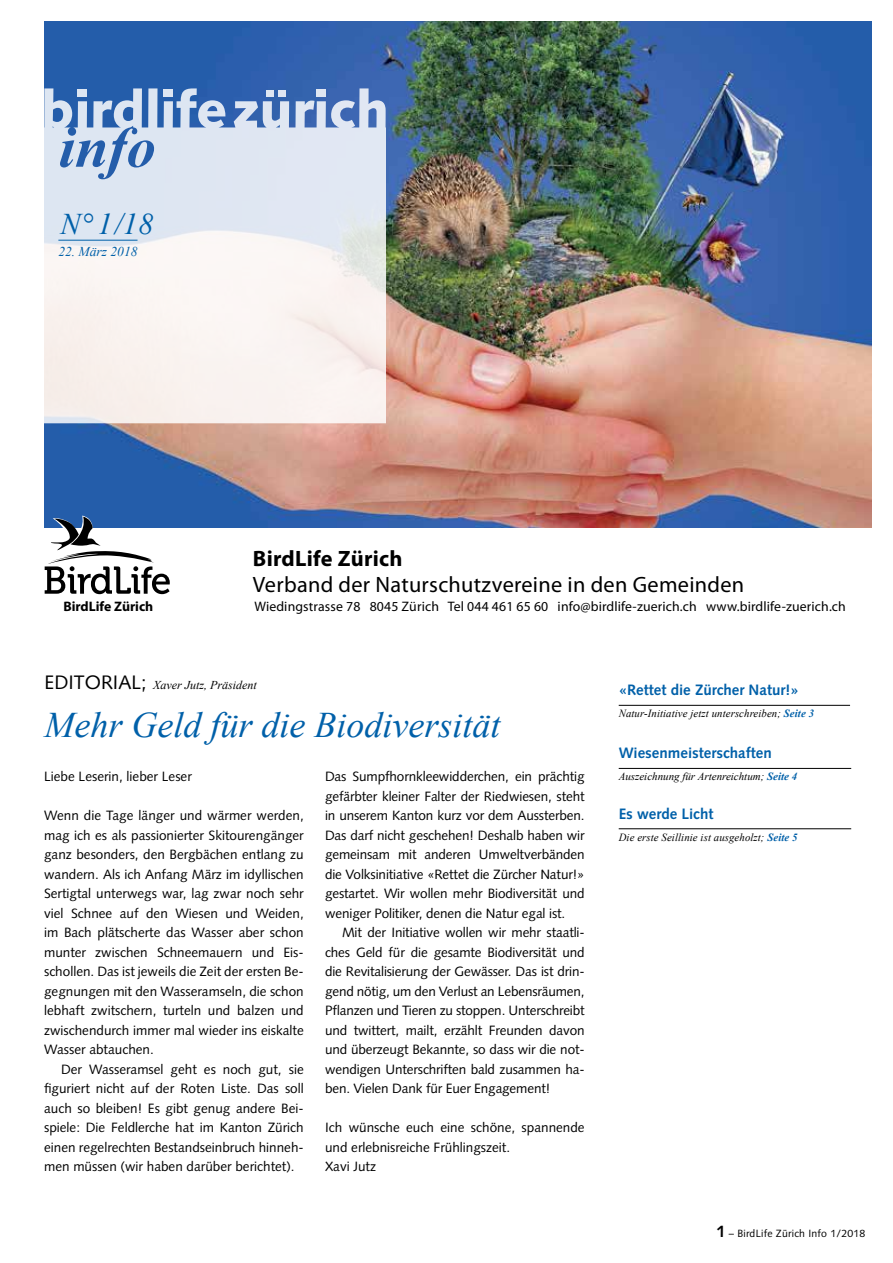
<style>
.page{position:relative;width:893px;height:1263px;background:#fff}
.page>*{position:absolute;margin:0;border:0;box-sizing:border-box;transform-origin:0 0}
.t1{font:italic 36px "Times New Roman";color:#0060a9}
.t2{font:italic 30px "Times New Roman";color:#0060a9}
.t3{font:700 27.3px "Myriad Pro";letter-spacing:.02em;color:#000}
.t4{font:22.35px "Myriad Pro";letter-spacing:.015em;color:#000}
.t5{font:700 22.35px "Myriad Pro";letter-spacing:.015em;color:#000}
.t6{font:19.05px "Myriad Pro";letter-spacing:.02em;color:#000}
.t7{font:700 15.15px "Syntax";color:#0060a9}
.t8{font:13.8px "Myriad Pro";letter-spacing:.01em;color:#000}
.t9{font:700 13.8px "Myriad Pro";color:#000}
.t10{font:13.5px/19.5px "Syntax";color:#000;text-align:justify}
.t11{font:italic 13.5px "Times New Roman";color:#0060a9}
.t12{font:italic 12px "Times New Roman";color:#000}
.t13{font:italic 10.95px "Times New Roman";letter-spacing:.01em;color:#000}
.t14{font:10.5px "Syntax";letter-spacing:.02em;color:#000}
.s1{font-family:"Syntax";font-style:normal;font-size:19.5px}
.s2{font-weight:700;color:#0060a9}
.s3{font-weight:700;font-size:16.5px}
</style>
<div class="page">
<img style="left:45px;top:21px;width:827px;height:506px">
<svg style="left:45px;top:89px;width:341px;height:334px"></svg>
<div style="left:266px;top:90px;width:8px;height:7px;background:#dfe6f2"></div>
<div style="left:317px;top:90px;width:9px;height:7px;background:#e0e6f2"></div>
<div style="left:78px;top:90px;width:9px;height:7px;background:#dde6f2"></div>
<div style="left:278px;top:90px;width:8px;height:7px;background:#dfe6f2"></div>
<div style="left:164px;top:90px;width:9px;height:7px;background:#dde6f2"></div>
<hr style="left:58px;top:240px;width:80px;height:1px;background:#0060a9">
<hr style="left:619px;top:705px;width:231px;height:1px;background:#000">
<hr style="left:619px;top:768px;width:232px;height:1px;background:#000">
<hr style="left:619px;top:828px;width:232px;height:1px;background:#000">
<svg style="left:45px;top:516px;width:125px;height:78px"></svg>
<h2 class="t2" style="left:61px;top:203px;width:94px">N° 1/18</h2>
<p class="t11" style="left:58px;top:243px;width:81px">22. März 2018</p>
<p class="t9" style="left:63px;top:598px;width:91px">BirdLife Zürich</p>
<h3 class="t5" style="left:253px;top:544px;width:151px">BirdLife Zürich</h3>
<h3 class="t4" style="left:253px;top:570px;width:493px">Verband der Naturschutzvereine in den Gemeinden</h3>
<p class="t8" style="left:254px;top:598px;width:593px">Wiedingstrasse 78 8045 Zürich Tel 044 461 65 60 info@birdlife-zuerich.ch www.birdlife-zuerich.ch</p>
<p class="t12" style="left:45px;top:677px;width:214px"><span class="s1">EDITORIAL;</span> Xaver Jutz, Präsident</p>
<h1 class="t1" style="left:45px;top:700px;width:457px">Mehr Geld für die Biodiversität</h1>
<p class="t7" style="left:619px;top:681px;width:182px">«Rettet die Zürcher Natur!»</p>
<p class="t13" style="left:619px;top:706px;width:197px">Natur-Initiative jetzt unterschreiben; <span class="s2">Seite 3</span></p>
<p class="t7" style="left:619px;top:744px;width:155px">Wiesenmeisterschaften</p>
<p class="t13" style="left:619px;top:769px;width:180px">Auszeichnung für Artenreichtum; <span class="s2">Seite 4</span></p>
<p class="t7" style="left:619px;top:805px;width:96px">Es werde Licht</p>
<p class="t13" style="left:619px;top:829px;width:180px">Die erste Seillinie ist ausgeholzt; <span class="s2">Seite 5</span></p>
<p class="t10" style="left:325px;top:767px;width:261px">Das Sumpfhornkleewidderchen, ein prächtig gefärbter kleiner Falter der Riedwiesen, steht in unserem Kanton kurz vor dem Aussterben.<br>Das darf nicht geschehen! Deshalb haben wir gemeinsam mit anderen Umweltverbänden die Volksinitiative «Rettet die Zürcher Natur!» gestartet. Wir wollen mehr Biodiversität und weniger Politiker, denen die Natur egal ist.</p>
<p class="t10" style="left:325px;top:923px;width:261px;text-indent:17px">Mit der Initiative wollen wir mehr staatli&shy;ches Geld für die gesamte Biodiversität und die Revitalisierung der Gewässer. Das ist drin&shy;gend nötig, um den Verlust an Lebensräumen, Pflanzen und Tieren zu stoppen. Unterschreibt und twittert, mailt, erzählt Freunden davon und überzeugt Bekannte, so dass wir die not&shy;wendigen Unterschriften bald zusammen ha&shy;ben. Vielen Dank für Euer Engagement!</p>
<p class="t10" style="left:325px;top:1118px;width:261px;text-align:left">Ich wünsche euch eine schöne, spannende und erlebnisreiche Frühlingszeit.<br>Xavi Jutz</p>
<p class="t10" style="left:44px;top:767px;width:149px">Liebe Leserin, lieber Leser</p>
<p class="t10" style="left:44px;top:806px;width:261px">Wenn die Tage länger und wärmer werden, mag ich es als passionierter Skitourengänger ganz besonders, den Bergbächen entlang zu wandern. Als ich Anfang März im idyllischen Sertigtal unterwegs war, lag zwar noch sehr viel Schnee auf den Wiesen und Weiden, im Bach plätscherte das Wasser aber schon munter zwischen Schneemauern und Eis&shy;schollen. Das ist jeweils die Zeit der ersten Be&shy;gegnungen mit den Wasseramseln, die schon lebhaft zwitschern, turteln und balzen und zwischendurch immer mal wieder ins eiskalte Wasser abtauchen.</p>
<p class="t10" style="left:44px;top:1059px;width:261px;text-indent:17px">Der Wasseramsel geht es noch gut, sie figuriert nicht auf der Roten Liste. Das soll auch so bleiben! Es gibt genug andere Bei&shy;spiele: Die Feldlerche hat im Kanton Zürich einen regelrechten Bestandseinbruch hinneh&shy;men müssen (wir haben darüber berichtet).</p>
<h3 class="t3" style="left:210px;top:868px;width:187px">BirdLife Zürich</h3>
<p class="t9" style="left:63px;top:904px;width:91px">BirdLife Zürich</p>
<h3 class="t6" style="left:210px;top:900px;width:426px">Verband der Naturschutzvereine in den Gemeinden</h3>
<p class="t14" style="left:716px;top:1227px;width:150px"><span class="s3">1</span> – BirdLife Zürich Info 1/2018</p>
</div>
